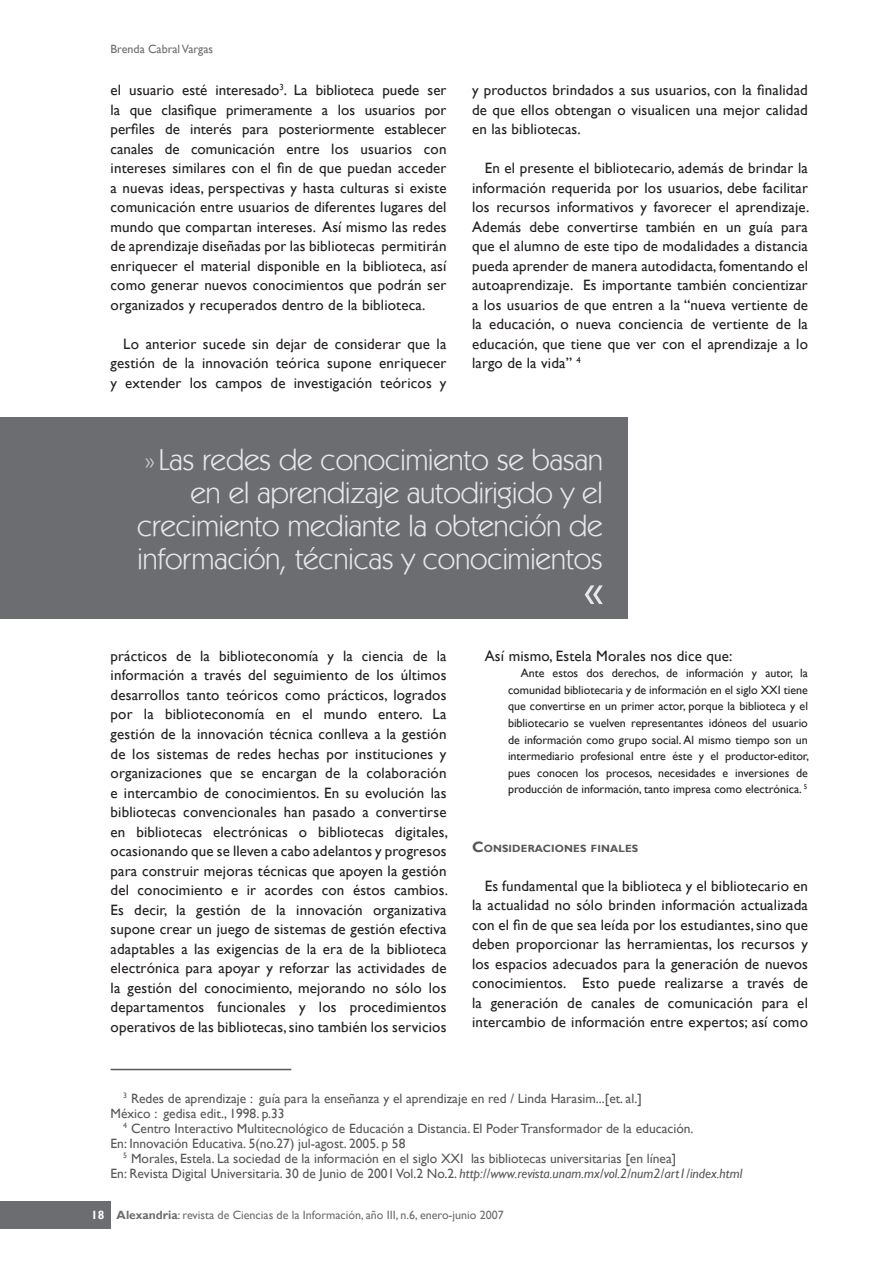
<style>
.page{position:relative;width:893px;height:1263px;background:#fff}
.page>*{position:absolute;margin:0;border:0;box-sizing:border-box;transform-origin:0 0}
.t1{font:30px/33px "Kabel IT Cby BT";color:#e6e7e9;text-align:right}
.t2{font:15px/19.5px "Gill Sans";letter-spacing:.01em;color:#231f20;text-align:justify}
.t3{font:13.5px/15px "Gill Sans";color:#57585a}
.t4{font:12px/16.5px "Gill Sans";color:#231f20;text-align:justify}
.t5{font:12px "Gill Sans";color:#6c6d70}
.t6{font:700 10.5px "Gill Sans";letter-spacing:.015em;color:#57585a}
.s1{font-size:15px}
.s2{font-style:italic}
.s3{font-weight:700;color:#fff}
.s4{font-weight:700}
</style>
<div class="page">
<div style="left:0;top:1201px;width:111px;height:28px;background:#6c6d70"></div>
<hr style="left:111px;top:1069px;width:180px;height:1px;background:#57585a">
<div style="left:0;top:417px;width:627px;height:202px;background:#6c6d70"></div>
<svg style="left:145px;top:458px;width:9px;height:9px"></svg>
<svg style="left:585px;top:585px;width:18px;height:19px"></svg>
<p class="t5" style="left:111px;top:42px;width:104px">Brenda Cabral Vargas</p>
<p class="t2" style="left:111px;top:81px;width:337px">el usuario esté interesado<sup>3</sup>. La biblioteca puede ser la que clasifique primeramente a los usuarios por perfiles de interés para posteriormente establecer canales de comunicación entre los usuarios con intereses similares con el fin de que puedan acceder a nuevas ideas, perspectivas y hasta culturas si existe comunicación entre usuarios de diferentes lugares del mundo que compartan intereses. Así mismo las redes de aprendizaje diseñadas por las bibliotecas permitirán enriquecer el material disponible en la biblioteca, así como generar nuevos conocimientos que podrán ser organizados y recuperados dentro de la biblioteca.</p>
<p class="t2" style="left:111px;top:334px;width:337px;text-indent:13px">Lo anterior sucede sin dejar de considerar que la gestión de la innovación teórica supone enriquecer y extender los campos de investigación teóricos y</p>
<p class="t2" style="left:472px;top:81px;width:337px">y productos brindados a sus usuarios, con la finalidad de que ellos obtengan o visualicen una mejor calidad en las bibliotecas.</p>
<p class="t2" style="left:472px;top:159px;width:339px;text-indent:13px">En el presente el bibliotecario, además de brindar la información requerida por los usuarios, debe facilitar los recursos informativos y favorecer el aprendizaje.<br>Además debe convertirse también en un guía para que el alumno de este tipo de modalidades a distancia pueda aprender de manera autodidacta, fomentando el autoaprendizaje. Es importante también concientizar a los usuarios de que entren a la “nueva vertiente de la educación, o nueva conciencia de vertiente de la educación, que tiene que ver con el aprendizaje a lo largo de la vida” <sup>4</sup></p>
<h1 class="t1" style="left:137px;top:443px;width:467px">Las redes de conocimiento se basan en el aprendizaje autodirigido y el crecimiento mediante la obtención de información, técnicas y conocimientos</h1>
<p class="t2" style="left:111px;top:646px;width:339px">prácticos de la biblioteconomía y la ciencia de la información a través del seguimiento de los últimos desarrollos tanto teóricos como prácticos, logrados por la biblioteconomía en el mundo entero. La gestión de la innovación técnica conlleva a la gestión de los sistemas de redes hechas por instituciones y organizaciones que se encargan de la colaboración e intercambio de conocimientos. En su evolución las bibliotecas convencionales han pasado a convertirse en bibliotecas electrónicas o bibliotecas digitales, ocasionando que se lleven a cabo adelantos y progresos para construir mejoras técnicas que apoyen la gestión del conocimiento e ir acordes con éstos cambios.<br>Es decir, la gestión de la innovación organizativa supone crear un juego de sistemas de gestión efectiva adaptables a las exigencias de la era de la biblioteca electrónica para apoyar y reforzar las actividades de la gestión del conocimiento, mejorando no sólo los departamentos funcionales y los procedimientos operativos de las bibliotecas, sino también los servicios</p>
<p class="t2" style="left:485px;top:646px;width:249px">Así mismo, Estela Morales nos dice que:</p>
<p class="t4" style="left:508px;top:665px;width:303px;text-indent:13px">Ante estos dos derechos, de información y autor, la comunidad bibliotecaria y de información en el siglo XXI tiene que convertirse en un primer actor, porque la biblioteca y el bibliotecario se vuelven representantes idóneos del usuario de información como grupo social. Al mismo tiempo son un intermediario profesional entre éste y el productor-editor, pues conocen los procesos, necesidades e inversiones de producción de información, tanto impresa como electrónica. <sup>5</sup></p>
<p class="t6" style="left:472px;top:842px;width:168px"><span class="s1">C</span>ONSIDERACIONES FINALES</p>
<p class="t2" style="left:472px;top:876px;width:337px;text-indent:13px">Es fundamental que la biblioteca y el bibliotecario en la actualidad no sólo brinden información actualizada con el fin de que sea leída por los estudiantes, sino que deben proporcionar las herramientas, los recursos y los espacios adecuados para la generación de nuevos conocimientos. Esto puede realizarse a través de la generación de canales de comunicación para el intercambio de información entre expertos; así como</p>
<p class="t3" style="left:111px;top:1091px;width:533px;text-indent:13px"><sup>3</sup> Redes de aprendizaje : guía para la enseñanza y el aprendizaje en red / Linda Harasim...[et. al.]<br>México : gedisa edit., 1998. p.33</p>
<p class="t3" style="left:111px;top:1121px;width:584px;text-indent:13px"><sup>4</sup> Centro Interactivo Multitecnológico de Educación a Distancia. El Poder Transformador de la educación.<br>En: Innovación Educativa. 5(no.27) jul-agost. 2005. p 58</p>
<p class="t3" style="left:111px;top:1151px;width:633px;text-indent:13px"><sup>5</sup> Morales, Estela. La sociedad de la información en el siglo XXI las bibliotecas universitarias [en línea]<br>En: Revista Digital Universitaria. 30 de Junio de 2001 Vol.2 No.2. <span class="s2">http://www.revista.unam.mx/vol.2/num2/art1/index.html</span></p>
<p class="t5" style="left:91px;top:1208px;width:414px"><span class="s3">18</span> <span class="s4">Alexandria</span>: revista de Ciencias de la Información, año III, n.6, enero-junio 2007</p>
</div>
